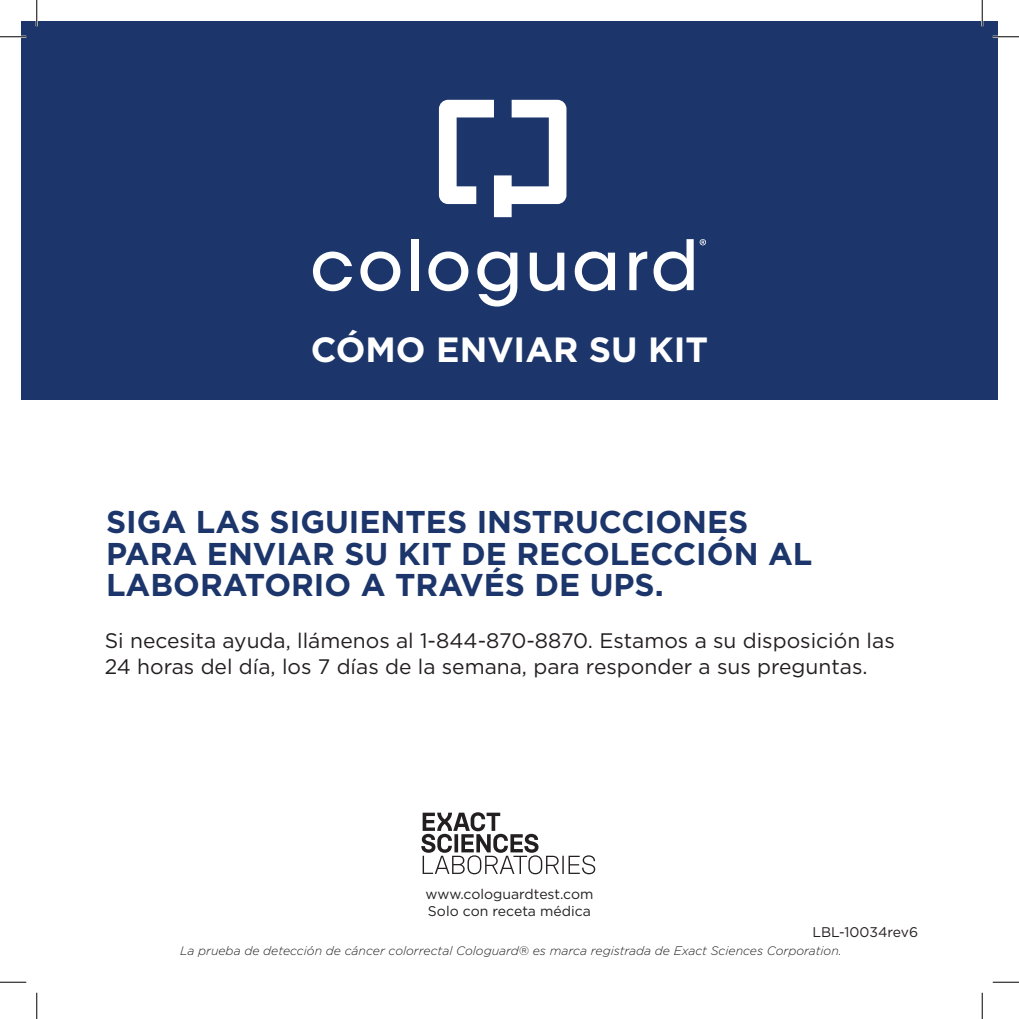
<style>
.page{position:relative;width:1019px;height:1019px;background:#fff}
.page>*{position:absolute;margin:0;border:0;box-sizing:border-box;transform-origin:0 0}
.t1{font:700 35px "Gotham";color:#fff}
.t2{font:700 31.5px/31.5px "Gotham";color:#1c366c}
.t3{font:21px/26.2px "Gotham";color:#231f20}
.t4{font:14px/16.6px "Gotham";color:#231f20}
.t5{font:italic 300 12.25px "Gotham";color:#231f20}
</style>
<div class="page">
<svg style="left:421px;top:812px;width:174px;height:62px"></svg>
<div style="left:21px;top:21px;width:977px;height:378px;background:#1c366c"></div>
<svg style="left:313px;top:251px;width:39px;height:40px"></svg>
<svg style="left:360px;top:251px;width:40px;height:40px"></svg>
<div style="left:411px;top:239px;width:7px;height:51px;background:#fff"></div>
<svg style="left:428px;top:251px;width:40px;height:40px"></svg>
<svg style="left:477px;top:251px;width:40px;height:55px"></svg>
<svg style="left:530px;top:253px;width:34px;height:38px"></svg>
<svg style="left:574px;top:251px;width:41px;height:40px"></svg>
<svg style="left:629px;top:251px;width:18px;height:39px"></svg>
<svg style="left:653px;top:239px;width:40px;height:52px"></svg>
<svg style="left:699px;top:239px;width:7px;height:6px"></svg>
<svg style="left:439px;top:100px;width:127px;height:117px"></svg>
<hr style="left:0;top:36px;width:26px;height:2px;background:#fff">
<hr style="left:992px;top:36px;width:26px;height:2px;background:#fff">
<hr style="left:36px;top:0;width:2px;height:26px;background:#fff">
<hr style="left:981px;top:0;width:2px;height:26px;background:#fff">
<svg style="left:0;top:36px;width:26px;height:1px"></svg>
<svg style="left:992px;top:36px;width:26px;height:1px"></svg>
<svg style="left:0;top:981px;width:26px;height:1px"></svg>
<svg style="left:992px;top:981px;width:26px;height:1px"></svg>
<svg style="left:36px;top:0;width:1px;height:26px"></svg>
<svg style="left:36px;top:992px;width:1px;height:26px"></svg>
<svg style="left:981px;top:0;width:1px;height:26px"></svg>
<svg style="left:981px;top:992px;width:1px;height:26px"></svg>
<h1 class="t1" style="left:311px;top:329px;width:399px">CÓMO ENVIAR SU KIT</h1>
<h2 class="t2" style="left:106px;top:506px;width:708px">SIGA LAS SIGUIENTES INSTRUCCIONES<br>PARA ENVIAR SU KIT DE RECOLECCIÓN AL<br>LABORATORIO A TRAVÉS DE UPS.</h2>
<p class="t3" style="left:105px;top:626px;width:791px">Si necesita ayuda, llámenos al 1-844-870-8870. Estamos a su disposición las<br>24 horas del día, los 7 días de la semana, para responder a sus preguntas.</p>
<p class="t4" style="left:425px;top:885px;width:169px">www.cologuardtest.com<br>Solo con receta médica</p>
<p class="t4" style="left:812px;top:923px;width:107px">LBL-10034rev6</p>
<p class="t5" style="left:180px;top:943px;width:663px">La prueba de detección de cáncer colorrectal Cologuard® es marca registrada de Exact Sciences Corporation.</p>
</div>
